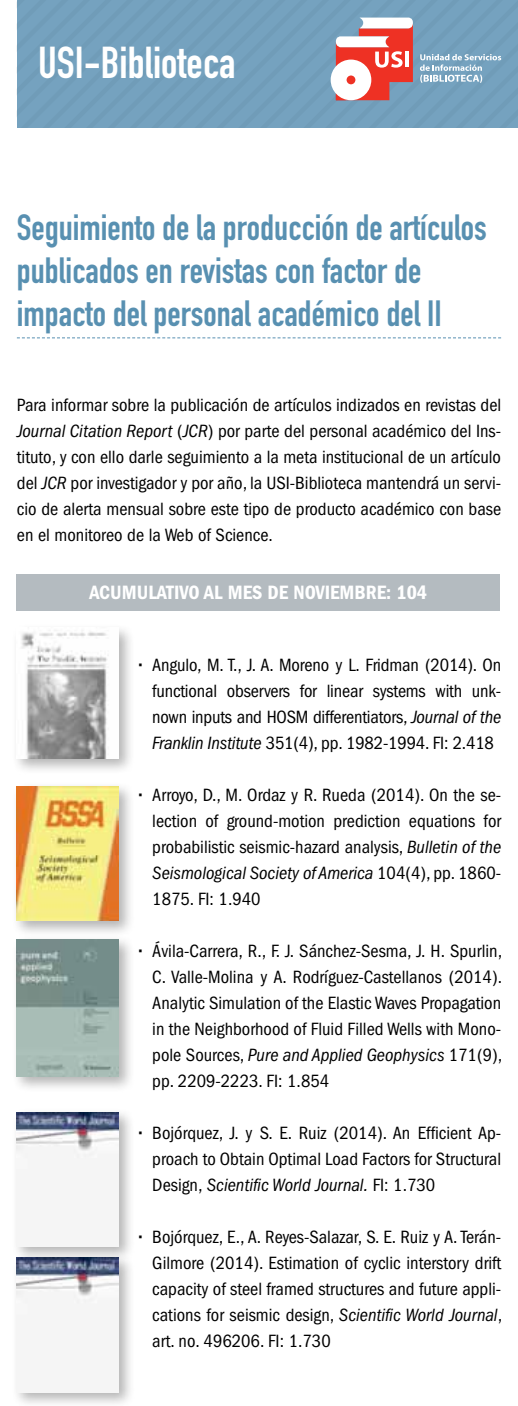
<style>
.page{position:relative;width:518px;height:1406px;background:#fff}
.page>*{position:absolute;margin:0;border:0;box-sizing:border-box;transform-origin:0 0}
.t1{font:44px "DIN Engschrift Std";color:#fff}
.t2{font:36px/43.2px "DIN Engschrift Std";color:#5890b1}
.t3{font:20px "ITC Franklin Gothic Std Dm Cd";color:#fff}
.t4{font:condensed 18.4px/26px "ITC Franklin Gothic Std";color:#000;text-align:justify}
.s1{font-style:italic}
.s2{font-family:"ITC Franklin Gothic Std Dm Cd";font-stretch:normal}
</style>
<div class="page">
<div style="left:23px;top:0;width:22px;height:128px;background:#75a2bf"></div>
<div style="left:45px;top:0;width:22px;height:128px;background:#75a2bf"></div>
<div style="left:67px;top:0;width:22px;height:128px;background:#75a2bf"></div>
<div style="left:89px;top:0;width:21px;height:128px;background:#75a2bf"></div>
<div style="left:110px;top:0;width:22px;height:128px;background:#75a2bf"></div>
<div style="left:132px;top:0;width:22px;height:128px;background:#75a2bf"></div>
<div style="left:154px;top:0;width:22px;height:128px;background:#75a2bf"></div>
<div style="left:176px;top:0;width:21px;height:128px;background:#75a2bf"></div>
<div style="left:197px;top:0;width:22px;height:128px;background:#75a2bf"></div>
<div style="left:219px;top:0;width:22px;height:128px;background:#75a2bf"></div>
<div style="left:241px;top:0;width:21px;height:128px;background:#75a2bf"></div>
<div style="left:262px;top:0;width:22px;height:128px;background:#75a2bf"></div>
<div style="left:284px;top:0;width:22px;height:128px;background:#75a2bf"></div>
<svg style="left:306px;top:0;width:212px;height:128px;background:#919fb4"></svg>
<svg style="left:17px;top:337px;width:484px;height:1px"></svg>
<div style="left:16px;top:574px;width:484px;height:37px;background:#b4bbc0"></div>
<div style="left:12px;top:1107px;width:123px;height:156px;background:#000;opacity:.3"></div>
<img style="left:17px;top:1112px;width:102px;height:134px">
<div style="left:12px;top:1252px;width:123px;height:153px;background:#000;opacity:.3"></div>
<img style="left:17px;top:1257px;width:102px;height:135px">
<div style="left:12px;top:781px;width:123px;height:156px;background:#000;opacity:.3"></div>
<img style="left:17px;top:786px;width:102px;height:134px">
<div style="left:11px;top:622px;width:124px;height:153px;background:#000;opacity:.3"></div>
<img style="left:17px;top:628px;width:102px;height:130px">
<div style="left:12px;top:934px;width:123px;height:159px;background:#000;opacity:.3"></div>
<img style="left:17px;top:940px;width:102px;height:136px">
<h1 class="t1" style="left:38px;top:36px;width:199px">USI-Biblioteca</h1>
<h2 class="t2" style="left:17px;top:206px;width:471px">Seguimiento de la producción de artículos publicados en revistas con factor de impacto del personal académico del ii</h2>
<p class="t4" style="left:17px;top:392px;width:486px">Para informar sobre la publicación de artículos indizados en revistas del <span class="s1">Journal Citation Report</span> (<span class="s1">JCR</span>) por parte del personal académico del Ins&shy;tituto, y con ello darle seguimiento a la meta institucional de un artículo del <span class="s1">JCR</span> por investigador y por año, la USI-Biblioteca mantendrá un servi&shy;cio de alerta mensual sobre este tipo de producto académico con base en el monitoreo de la Web of Science.</p>
<p class="t3" style="left:89px;top:581px;width:339px">ACUMULATIVO AL MES DE NOVIEMBRE: 104</p>
<p class="t4" style="left:152px;top:652px;width:350px;text-indent:-14px"><span class="s2">∙</span> Angulo, M. T., J. A. Moreno y L. Fridman (2014). On functional observers for linear systems with unk&shy;nown inputs and HOSM differentiators, <span class="s1">Journal of the Franklin Institute</span> 351(4), pp. 1982-1994. FI: 2.418</p>
<p class="t4" style="left:152px;top:782px;width:350px;text-indent:-14px"><span class="s2">∙</span> Arroyo, D., M. Ordaz y R. Rueda (2014). On the se&shy;lection of ground-motion prediction equations for probabilistic seismic-hazard analysis, <span class="s1">Bulletin of the Seismological Society of America</span> 104(4), pp. 1860- 1875. FI: 1.940</p>
<p class="t4" style="left:152px;top:938px;width:351px;text-indent:-14px"><span class="s2">∙</span> Ávila-Carrera, R., F. J. Sánchez-Sesma, J. H. Spurlin, C. Valle-Molina y A. Rodríguez-Castellanos (2014).<br>Analytic Simulation of the Elastic Waves Propagation in the Neighborhood of Fluid Filled Wells with Mono&shy;pole Sources, <span class="s1">Pure and Applied Geophysics</span> 171(9), pp. 2209-2223. FI: 1.854</p>
<p class="t4" style="left:152px;top:1120px;width:350px;text-indent:-14px"><span class="s2">∙</span> Bojórquez, J. y S. E. Ruiz (2014). An Efficient Ap&shy;proach to Obtain Optimal Load Factors for Structural Design, <span class="s1">Scientific World Journal.</span> FI: 1.730</p>
<p class="t4" style="left:152px;top:1224px;width:351px;text-indent:-14px"><span class="s2">∙</span> Bojórquez, E., A. Reyes-Salazar, S. E. Ruiz y A. Terán-Gilmore (2014). Estimation of cyclic interstory drift capacity of steel framed structures and future appli&shy;cations for seismic design, <span class="s1">Scientific World Journal</span>, art. no. 496206. FI: 1.730</p>
</div>
